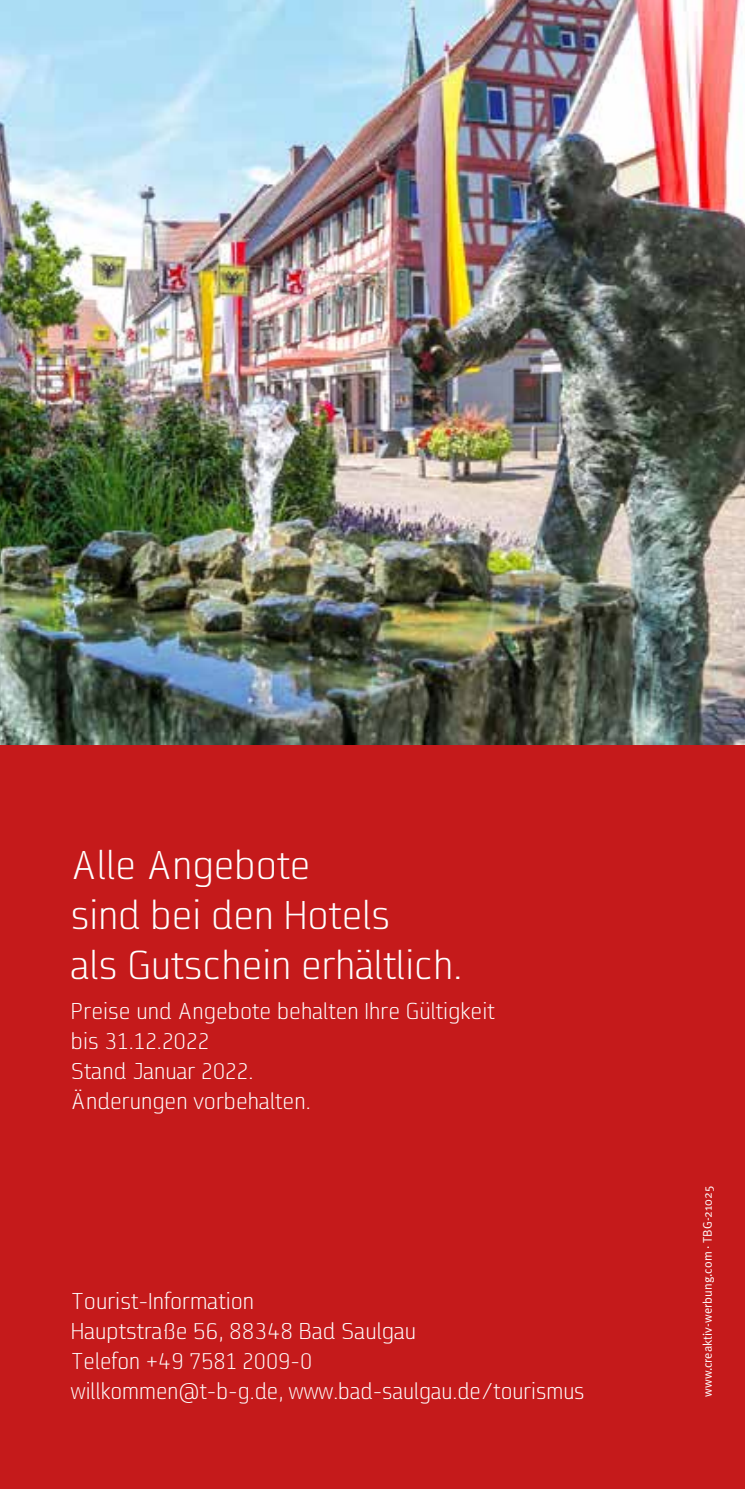
<style>
.page{position:relative;width:745px;height:1489px;background:#fff}
.page>*{position:absolute;margin:0;border:0;box-sizing:border-box;transform-origin:0 0}
.t1{font:300 35px/50px "Diwa";color:#fff}
.t2{font:300 20px/30px "Diwa";color:#fff}
.t3{font:12.5px "Meta Plus Normal";color:#fff}
</style>
<div class="page">
<div style="left:0;top:744px;width:744px;height:744px;background:#c51a1b"></div>
<img style="left:0;top:0;width:744px;height:744px">
<h1 class="t1" style="left:71px;top:840px;width:392px">Alle Angebote<br>sind bei den Hotels<br>als Gutschein erhältlich.</h1>
<p class="t2" style="left:71px;top:996px;width:425px">Preise und Angebote behalten Ihre Gültigkeit bis 31.12.2022<br>Stand Januar 2022.<br>Änderungen vorbehalten.</p>
<p class="t2" style="left:71px;top:1286px;width:515px">Tourist-Information<br>Hauptstraße 56, 88348 Bad Saulgau<br>Telefon +49 7581 2009-0<br>willkommen@t-b-g.de, www.bad-saulgau.de/tourismus</p>
<p class="t3" style="left:699px;top:1396px;width:212px;rotate:-90deg">www.creaktiv-werbung.com · TBG-21025</p>
</div>
